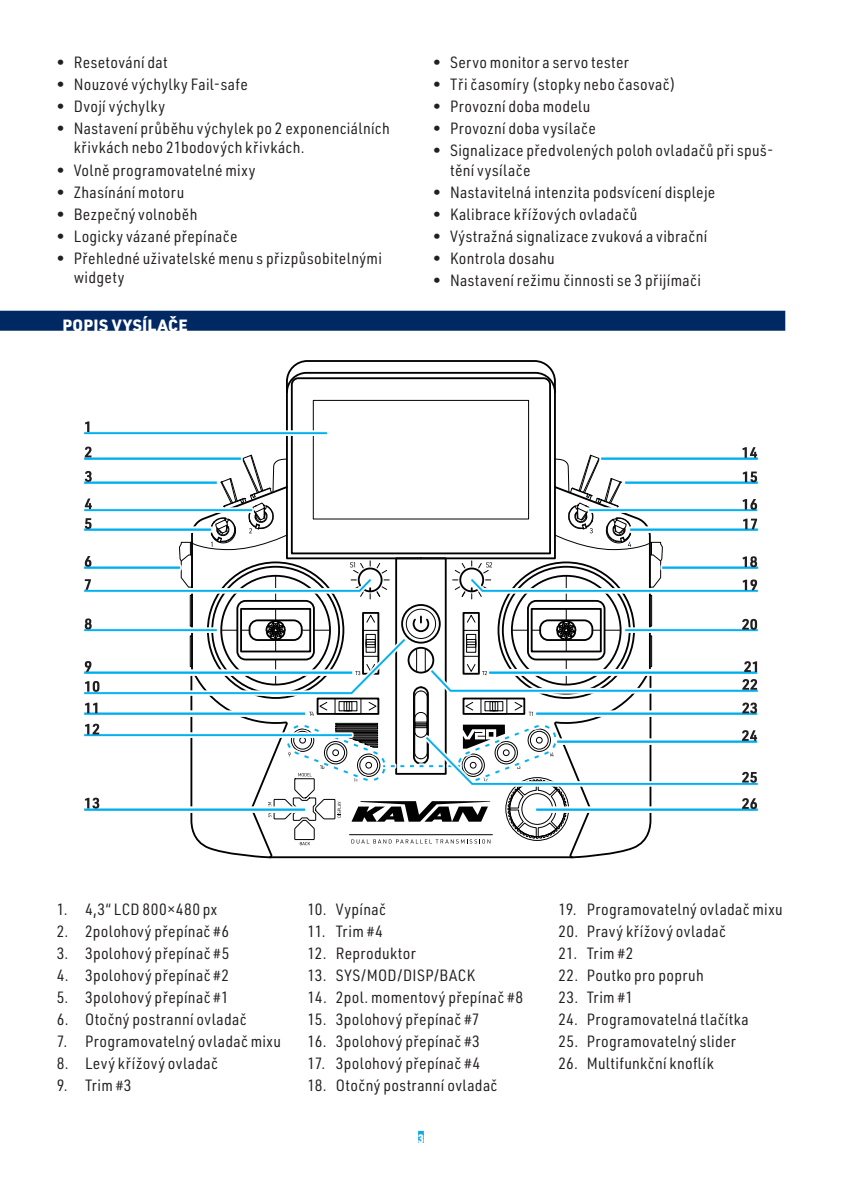
<style>
.page{position:relative;width:842px;height:1191px;background:#fff}
.page>*{position:absolute;margin:0;border:0;box-sizing:border-box;transform-origin:0 0}
.t1{font:16px/19.2px "URWDIN Semi Cond";letter-spacing:.025em;color:#231f20}
.Nadpis_s_podtiskem{font:900 16px "URWDIN";letter-spacing:.03em;color:#fff}
.Číslování_stran{font:900 12px "URWDIN Semi Cond";color:#fff}
</style>
<div class="page">
<div style="left:418px;top:1130px;width:6px;height:12px;background:#12a9e1"></div>
<svg style="left:286px;top:360px;width:270px;height:94px"></svg>
<svg style="left:179px;top:454px;width:484px;height:405px"></svg>
<img style="left:623px;top:627px;width:136px;height:6px">
<img style="left:83px;top:627px;width:136px;height:6px">
<img style="left:83px;top:455px;width:160px;height:6px">
<img style="left:599px;top:455px;width:160px;height:6px">
<img style="left:83px;top:480px;width:136px;height:5px">
<img style="left:623px;top:480px;width:136px;height:5px">
<img style="left:83px;top:507px;width:171px;height:6px">
<img style="left:588px;top:507px;width:170px;height:6px">
<img style="left:83px;top:527px;width:130px;height:5px">
<img style="left:629px;top:527px;width:130px;height:5px">
<img style="left:83px;top:564px;width:98px;height:6px">
<img style="left:660px;top:564px;width:99px;height:6px">
<img style="left:83px;top:430px;width:245px;height:6px">
<img style="left:83px;top:711px;width:224px;height:5px">
<img style="left:285px;top:723px;width:101px;height:59px">
<img style="left:457px;top:723px;width:100px;height:12px">
<img style="left:83px;top:732px;width:270px;height:6px">
<img style="left:535px;top:711px;width:223px;height:5px">
<img style="left:535px;top:806px;width:223px;height:6px">
<img style="left:83px;top:806px;width:223px;height:6px">
<img style="left:430px;top:669px;width:329px;height:24px">
<img style="left:83px;top:637px;width:323px;height:58px">
<img style="left:488px;top:669px;width:271px;height:6px">
<img style="left:83px;top:577px;width:290px;height:17px">
<img style="left:469px;top:577px;width:290px;height:17px">
<img style="left:382px;top:763px;width:42px;height:6px">
<img style="left:424px;top:735px;width:334px;height:51px">
<svg style="left:742px;top:772px;width:15px;height:10px"></svg>
<svg style="left:742px;top:798px;width:15px;height:11px"></svg>
<svg style="left:85px;top:421px;width:4px;height:11px"></svg>
<svg style="left:85px;top:446px;width:6px;height:11px"></svg>
<svg style="left:85px;top:471px;width:7px;height:11px"></svg>
<svg style="left:85px;top:498px;width:7px;height:11px"></svg>
<svg style="left:85px;top:518px;width:7px;height:11px"></svg>
<svg style="left:85px;top:556px;width:6px;height:11px"></svg>
<svg style="left:85px;top:579px;width:6px;height:11px"></svg>
<svg style="left:85px;top:618px;width:7px;height:11px"></svg>
<svg style="left:85px;top:661px;width:6px;height:11px"></svg>
<svg style="left:744px;top:661px;width:13px;height:11px"></svg>
<svg style="left:742px;top:619px;width:15px;height:11px"></svg>
<svg style="left:742px;top:579px;width:15px;height:11px"></svg>
<svg style="left:742px;top:556px;width:15px;height:11px"></svg>
<svg style="left:743px;top:518px;width:14px;height:11px"></svg>
<svg style="left:742px;top:499px;width:15px;height:11px"></svg>
<svg style="left:742px;top:471px;width:15px;height:11px"></svg>
<svg style="left:742px;top:447px;width:15px;height:11px"></svg>
<svg style="left:85px;top:681px;width:14px;height:11px"></svg>
<svg style="left:742px;top:679px;width:15px;height:11px"></svg>
<svg style="left:85px;top:702px;width:12px;height:11px"></svg>
<svg style="left:742px;top:702px;width:15px;height:11px"></svg>
<svg style="left:85px;top:723px;width:14px;height:11px"></svg>
<svg style="left:742px;top:730px;width:15px;height:11px"></svg>
<svg style="left:85px;top:797px;width:14px;height:11px"></svg>
<div style="left:0;top:311px;width:785px;height:20px;background:#002964"></div>
<p class="t1" style="left:57px;top:52px;width:113px">• Resetování dat</p>
<p class="t1" style="left:57px;top:74px;width:193px">• Nouzové výchylky Fail-safe</p>
<p class="t1" style="left:57px;top:96px;width:110px">• Dvojí výchylky</p>
<p class="t1" style="left:74px;top:118px;width:318px;text-indent:-17px">• Nastavení průběhu výchylek po 2 exponenciálních křivkách nebo 21bodových křivkách.</p>
<p class="t1" style="left:57px;top:160px;width:200px">• Volně programovatelné mixy</p>
<p class="t1" style="left:57px;top:182px;width:129px">• Zhasínání motoru</p>
<p class="t1" style="left:57px;top:204px;width:142px">• Bezpečný volnoběh</p>
<p class="t1" style="left:57px;top:226px;width:182px">• Logicky vázané přepínače</p>
<p class="t1" style="left:74px;top:248px;width:310px;text-indent:-17px">• Přehledné uživatelské menu s přizpůsobitelnými widgety</p>
<p class="Nadpis_s_podtiskem" style="left:62px;top:314px;width:127px">POPIS VYSÍLAČE</p>
<p class="t1" style="left:433px;top:52px;width:198px">• Servo monitor a servo tester</p>
<p class="t1" style="left:433px;top:74px;width:244px">• Tři časomíry (stopky nebo časovač)</p>
<p class="t1" style="left:433px;top:96px;width:159px">• Provozní doba modelu</p>
<p class="t1" style="left:433px;top:118px;width:164px">• Provozní doba vysílače</p>
<p class="t1" style="left:450px;top:140px;width:325px;text-indent:-17px">• Signalizace předvolených poloh ovladačů při spuš&shy;tění vysílače</p>
<p class="t1" style="left:433px;top:182px;width:284px">• Nastavitelná intenzita podsvícení displeje</p>
<p class="t1" style="left:433px;top:204px;width:206px">• Kalibrace křížových ovladačů</p>
<p class="t1" style="left:433px;top:226px;width:276px">• Výstražná signalizace zvuková a vibrační</p>
<p class="t1" style="left:433px;top:248px;width:123px">• Kontrola dosahu</p>
<p class="t1" style="left:433px;top:270px;width:270px">• Nastavení režimu činnosti se 3 přijímači</p>
<p class="t1" style="left:57px;top:898px;width:162px">1. 4,3“ LCD 800×480 px</p>
<p class="t1" style="left:57px;top:921px;width:174px">2. 2polohový přepínač #6</p>
<p class="t1" style="left:57px;top:943px;width:174px">3. 3polohový přepínač #5</p>
<p class="t1" style="left:57px;top:965px;width:174px">4. 3polohový přepínač #2</p>
<p class="t1" style="left:57px;top:987px;width:174px">5. 3polohový přepínač #1</p>
<p class="t1" style="left:57px;top:1009px;width:191px">6. Otočný postranní ovladač</p>
<p class="t1" style="left:57px;top:1031px;width:226px">7. Programovatelný ovladač mixu</p>
<p class="t1" style="left:57px;top:1053px;width:163px">8. Levý křížový ovladač</p>
<p class="t1" style="left:57px;top:1075px;width:76px">9. Trim #3</p>
<p class="t1" style="left:308px;top:898px;width:80px">10. Vypínač</p>
<p class="t1" style="left:308px;top:921px;width:77px">11. Trim #4</p>
<p class="t1" style="left:308px;top:943px;width:110px">12. Reproduktor</p>
<p class="t1" style="left:308px;top:965px;width:169px">13. SYS/MOD/DISP/BACK</p>
<p class="t1" style="left:308px;top:987px;width:217px">14. 2pol. momentový přepínač #8</p>
<p class="t1" style="left:308px;top:1009px;width:173px">15. 3polohový přepínač #7</p>
<p class="t1" style="left:308px;top:1031px;width:174px">16. 3polohový přepínač #3</p>
<p class="t1" style="left:308px;top:1053px;width:174px">17. 3polohový přepínač #4</p>
<p class="t1" style="left:308px;top:1075px;width:191px">18. Otočný postranní ovladač</p>
<p class="Číslování_stran" style="left:418px;top:1130px;width:7px">3</p>
<p class="t1" style="left:558px;top:898px;width:226px">19. Programovatelný ovladač mixu</p>
<p class="t1" style="left:558px;top:921px;width:169px">20. Pravý křížový ovladač</p>
<p class="t1" style="left:558px;top:943px;width:76px">21. Trim #2</p>
<p class="t1" style="left:558px;top:965px;width:147px">22. Poutko pro popruh</p>
<p class="t1" style="left:558px;top:987px;width:76px">23. Trim #1</p>
<p class="t1" style="left:558px;top:1009px;width:192px">24. Programovatelná tlačítka</p>
<p class="t1" style="left:558px;top:1031px;width:179px">25. Programovatelný slider</p>
<p class="t1" style="left:558px;top:1053px;width:157px">26. Multifunkční knoflík</p>
</div>
